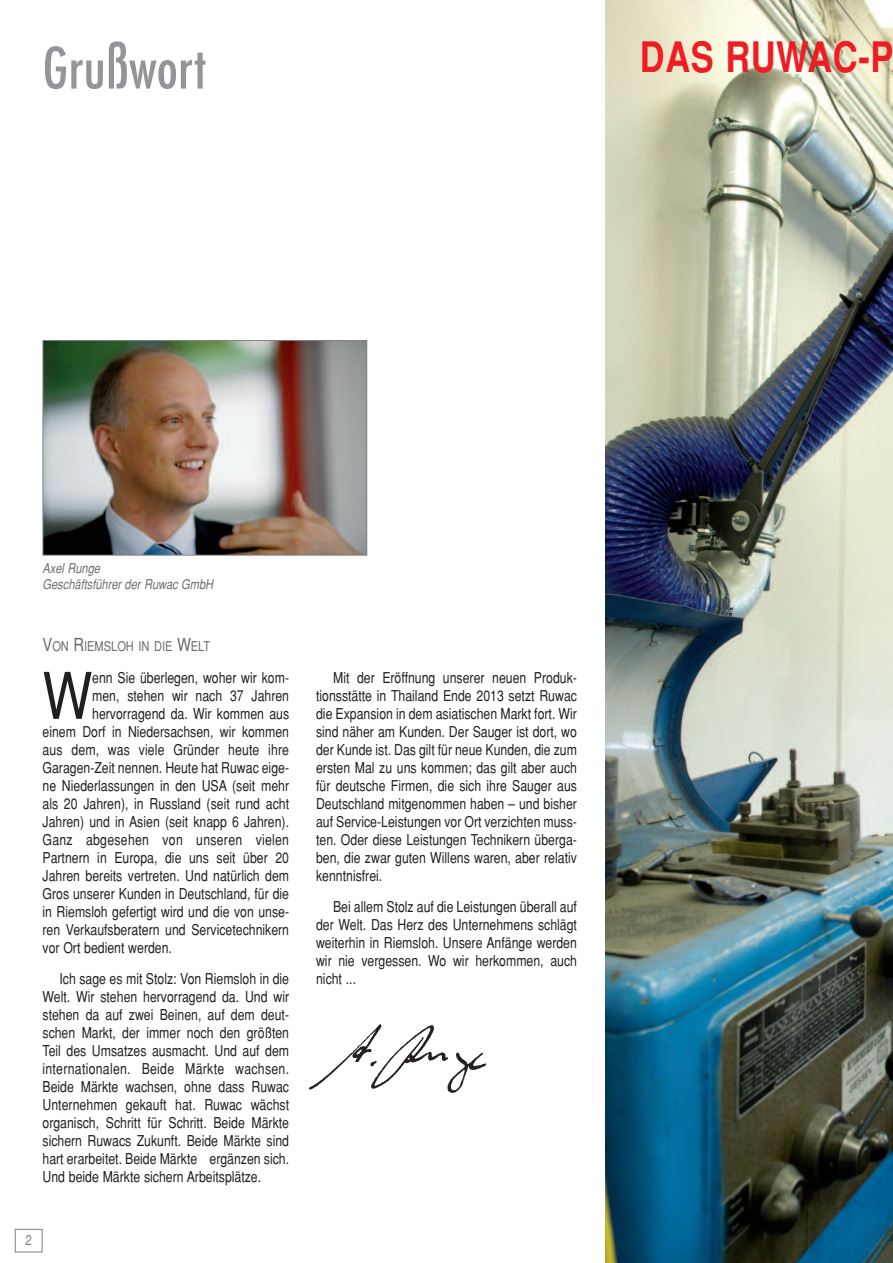
<style>
.page{position:relative;width:893px;height:1263px;background:#fff}
.page>*{position:absolute;margin:0;border:0;box-sizing:border-box;transform-origin:0 0}
.t1{font:condensed 64.35px "Helvetica";color:#231f20}
.t2{font:500 condensed 55.5px "Futura";color:#939598}
.t3{font:700 condensed 42px "Helvetica";letter-spacing:.015em;color:#ee1d23}
.t4{font:condensed 15px/18px "Helvetica";color:#231f20;text-align:justify}
.t5{font:condensed 15px "Helvetica";letter-spacing:.02em;color:#231f20}
.t6{font:condensed 14.25px "Helvetica";color:#808285}
.t7{font:italic condensed 13.5px/16.2px "Helvetica";color:#6c6d70}
.t8{font:condensed 13.5px "Helvetica";color:#6c6d70}
.s1{font-size:18px}
</style>
<div class="page">
<div style="left:15px;top:1229px;width:28px;height:23px;border:1px solid #808285"></div>
<img style="left:605px;top:0;width:288px;height:1263px">
<img style="left:309px;top:1024px;width:178px;height:69px">
<img style="left:45px;top:342px;width:320px;height:211px">
<div style="left:43px;top:340px;width:324px;height:215px;border:1px solid #808285"></div>
<h2 class="t2" style="left:43px;top:37px;width:165px">Grußwort</h2>
<h3 class="t3" style="left:640px;top:33px;width:255px">DAS RUWAC-P</h3>
<p class="t7" style="left:43px;top:560px;width:172px">Axel Runge<br>Geschäftsführer der Ruwac GmbH</p>
<p class="t8" style="left:43px;top:639px;width:169px"><span class="s1">V</span>ON <span class="s1">R</span>IEMSLOH IN DIE <span class="s1">W</span>ELT</p>
<h1 class="t1" style="left:43px;top:659px;width:51px">W</h1>
<p class="t4" style="left:92px;top:669px;width:198px">enn Sie überlegen, woher wir kom-</p>
<p class="t4" style="left:92px;top:687px;width:198px">men, stehen wir nach 37 Jahren</p>
<p class="t4" style="left:92px;top:705px;width:198px">hervorragend da. Wir kommen aus</p>
<p class="t4" style="left:43px;top:723px;width:248px">einem Dorf in Niedersachsen, wir kommen</p>
<p class="t4" style="left:43px;top:741px;width:248px">aus dem, was viele Gründer heute ihre</p>
<p class="t4" style="left:43px;top:759px;width:248px">Garagen-Zeit nennen. Heute hat Ruwac eige-</p>
<p class="t4" style="left:43px;top:777px;width:248px">ne Niederlassungen in den USA (seit mehr</p>
<p class="t4" style="left:43px;top:795px;width:248px">als 20 Jahren), in Russland (seit rund acht</p>
<p class="t4" style="left:43px;top:813px;width:248px">Jahren) und in Asien (seit knapp 6 Jahren).</p>
<p class="t5" style="left:43px;top:831px;width:248px">Ganz abgesehen von unseren vielen</p>
<p class="t4" style="left:43px;top:849px;width:248px">Partnern in Europa, die uns seit über 20</p>
<p class="t4" style="left:43px;top:867px;width:248px">Jahren bereits vertreten. Und natürlich dem</p>
<p class="t4" style="left:43px;top:885px;width:248px">Gros unserer Kunden in Deutschland, für die</p>
<p class="t4" style="left:43px;top:903px;width:248px">in Riemsloh gefertigt wird und die von unse-</p>
<p class="t4" style="left:43px;top:921px;width:248px">ren Verkaufsberatern und Servicetechnikern</p>
<p class="t4" style="left:43px;top:939px;width:131px">vor Ort bedient werden.</p>
<p class="t4" style="left:42px;top:969px;width:248px;text-indent:17px">Ich sage es mit Stolz: Von Riemsloh in die Welt. Wir stehen hervorragend da. Und wir stehen da auf zwei Beinen, auf dem deut&shy;schen Markt, der immer noch den größten Teil des Umsatzes ausmacht. Und auf dem internationalen. Beide Märkte wachsen.<br>Beide Märkte wachsen, ohne dass Ruwac Unternehmen gekauft hat. Ruwac wächst organisch, Schritt für Schritt. Beide Märkte sichern Ruwacs Zukunft. Beide Märkte sind hart erarbeitet. Beide Märkte ergänzen sich.<br>Und beide Märkte sichern Arbeitsplätze.</p>
<p class="t6" style="left:25px;top:1231px;width:8px">2</p>
<p class="t4" style="left:316px;top:669px;width:262px;text-indent:17px">Mit der Eröffnung unserer neuen Produk&shy;tionsstätte in Thailand Ende 2013 setzt Ruwac die Expansion in dem asiatischen Markt fort. Wir sind näher am Kunden. Der Sauger ist dort, wo der Kunde ist. Das gilt für neue Kunden, die zum ersten Mal zu uns kommen; das gilt aber auch für deutsche Firmen, die sich ihre Sauger aus Deutschland mitgenommen haben – und bisher auf Service-Leistungen vor Ort verzichten muss&shy;ten. Oder diese Leistungen Technikern überga&shy;ben, die zwar guten Willens waren, aber relativ kenntnisfrei.</p>
<p class="t4" style="left:316px;top:897px;width:262px;text-indent:17px">Bei allem Stolz auf die Leistungen überall auf der Welt. Das Herz des Unternehmens schlägt weiterhin in Riemsloh. Unsere Anfänge werden wir nie vergessen. Wo wir herkommen, auch nicht ...</p>
</div>
